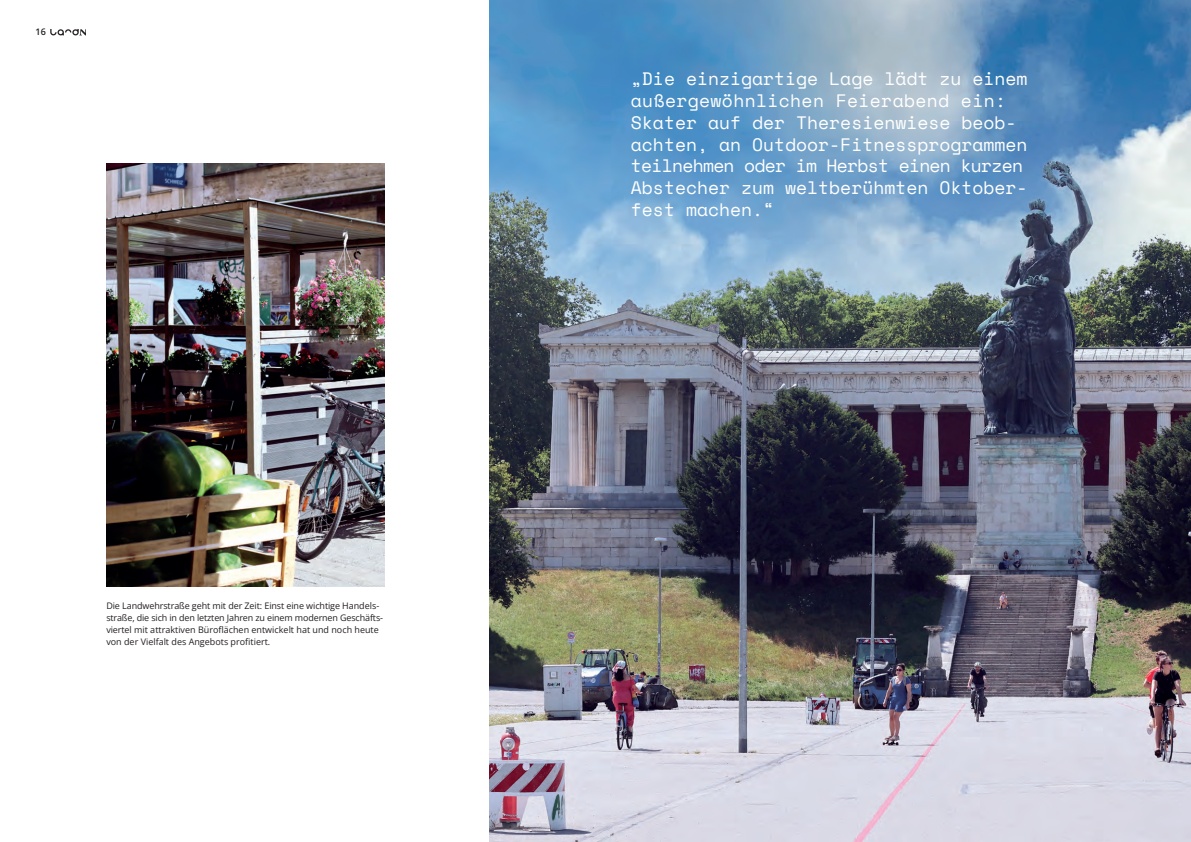
<style>
.page{position:relative;width:1191px;height:842px;background:#fff}
.page>*{position:absolute;margin:0;border:0;box-sizing:border-box;transform-origin:0 0}
.t1{font:18px/21.7px "Space Mono";color:#fff}
.t2{font:9px/12px "Open Sans";letter-spacing:-.01em;color:#231f20}
.t3{font:600 9px "Open Sans";color:#231f20}
</style>
<div class="page">
<img style="left:106px;top:164px;width:278px;height:423px">
<img style="left:489px;top:0;width:702px;height:842px">
<svg style="left:50px;top:29px;width:36px;height:6px"></svg>
<p class="t3" style="left:35px;top:26px;width:12px">16</p>
<p class="t2" style="left:106px;top:599px;width:278px">Die Landwehrstraße geht mit der Zeit: Einst eine wichtige Handels&shy;straße, die sich in den letzten Jahren zu einem modernen Geschäfts&shy;viertel mit attraktiven Büroflächen entwickelt hat und noch heute von der Vielfalt des Angebots profitiert.</p>
<p class="t1" style="left:631px;top:67px;width:398px">„Die einzigartige Lage lädt zu einem außergewöhnlichen Feierabend ein:<br>Skater auf der Theresienwiese beob&shy;achten, an Outdoor-Fitnessprogrammen teilnehmen oder im Herbst einen kurzen Abstecher zum weltberühmten Oktober&shy;fest machen.“</p>
</div>
